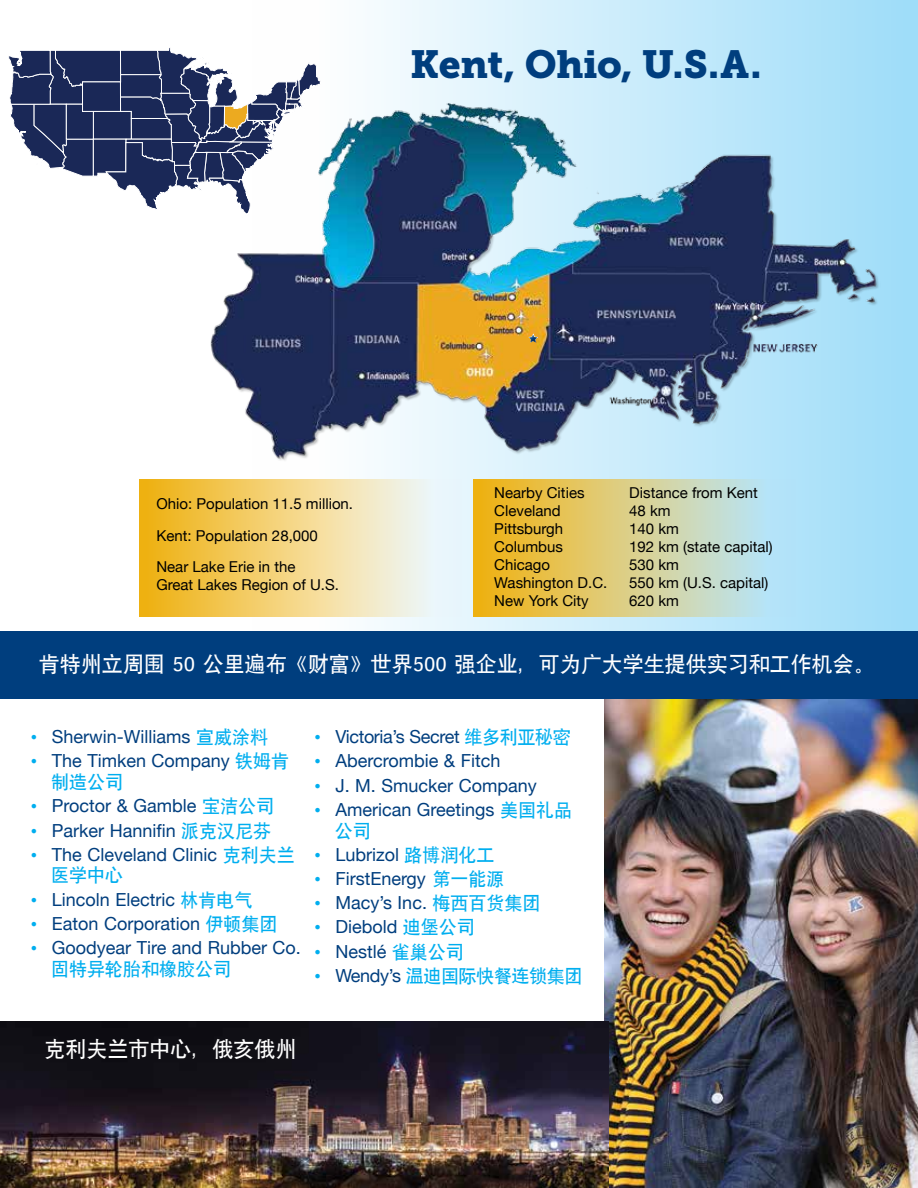
<style>
.page{position:relative;width:918px;height:1188px;background:#fff}
.page>*{position:absolute;margin:0;border:0;box-sizing:border-box;transform-origin:0 0}
.t1{font:39px "Museo Slab 900";letter-spacing:-.015em;color:#003e7e}
.t2{font:21px "SIL Hei Med Jian";color:#fff}
.t3{font:18px "Helvetica Neue";color:#003e7e}
.t4{font:18px "Helvetica Neue";letter-spacing:-.02em;color:#003e7e}
.t5{font:18px "SIL Hei Med Jian";color:#00aeef}
.t6{font:18px "SIL Hei Med Jian";letter-spacing:-.02em;color:#00aeef}
.t7{font:15px/31.5px "Helvetica Neue";color:#000}
.s1{font-family:"Garamond";color:#00aeef}
.s2{font-family:"SIL Hei Med Jian";color:#00aeef}
.s3{font-family:"Garamond"}
.s4{font-family:"Helvetica Neue";color:#003e7e}
</style>
<div class="page">
<div style="left:253px;top:0;width:665px;height:654px;background:linear-gradient(to right,#fffffc,#9edcf8)"></div>
<img style="left:605px;top:699px;width:313px;height:489px">
<img style="left:210px;top:78px;width:671px;height:386px">
<div style="left:0;top:632px;width:918px;height:67px;background:#003e7e"></div>
<svg style="left:8px;top:47px;width:313px;height:172px"></svg>
<div style="left:473px;top:479px;width:323px;height:137px;background:linear-gradient(to right,#f7b30f,#b5eaff)"></div>
<div style="left:139px;top:479px;width:323px;height:137px;background:linear-gradient(to right,#f3b20e,#f0feff)"></div>
<div style="left:520px;top:331px;width:23px;height:18px;background:#fff;opacity:.75"></div>
<div style="left:522px;top:331px;width:27px;height:22px;background:#000;opacity:.75"></div>
<img style="left:0;top:1021px;width:608px;height:167px">
<svg style="left:528px;top:333px;width:11px;height:10px"></svg>
<h1 class="t1" style="left:410px;top:42px;width:353px">Kent, Ohio, U.S.A.</h1>
<p class="t7" style="left:156px;top:489px;width:198px">Ohio: Population 11.5 million.<br>Kent: Population 28,000<br>Near Lake Erie in the</p>
<p class="t7" style="left:156px;top:570px;width:184px">Great Lakes Region of U.S.</p>
<p class="t7" style="left:494px;top:478px;width:92px">Nearby Cities</p>
<p class="t7" style="left:629px;top:478px;width:130px">Distance from Kent</p>
<p class="t7" style="left:494px;top:496px;width:68px">Cleveland</p>
<p class="t7" style="left:629px;top:496px;width:43px">48 km</p>
<p class="t7" style="left:494px;top:514px;width:70px">Pittsburgh</p>
<p class="t7" style="left:629px;top:514px;width:51px">140 km</p>
<p class="t7" style="left:494px;top:532px;width:70px">Columbus</p>
<p class="t7" style="left:629px;top:532px;width:145px">192 km (state capital)</p>
<p class="t7" style="left:494px;top:550px;width:57px">Chicago</p>
<p class="t7" style="left:629px;top:550px;width:51px">530 km</p>
<p class="t7" style="left:494px;top:568px;width:115px">Washington D.C.</p>
<p class="t7" style="left:629px;top:568px;width:141px">550 km (U.S. capital)</p>
<p class="t7" style="left:494px;top:586px;width:96px">New York City</p>
<p class="t7" style="left:629px;top:586px;width:51px">620 km</p>
<p class="t2" style="left:39px;top:650px;width:837px">肯特州立周围 50 公里遍布《财富》世界500 强企业，可为广大学生提供实习和工作机会。</p>
<p class="t3" style="left:31px;top:724px;width:239px"><span class="s1">•</span> Sherwin-Williams <span class="s2">宣威涂料</span></p>
<p class="t3" style="left:31px;top:748px;width:260px"><span class="s1">•</span> The Timken Company <span class="s2">铁姆肯</span></p>
<p class="t5" style="left:51px;top:770px;width:73px">制造公司</p>
<p class="t3" style="left:31px;top:793px;width:245px"><span class="s1">•</span> Proctor &amp; Gamble <span class="s2">宝洁公司</span></p>
<p class="t3" style="left:31px;top:817px;width:242px"><span class="s1">•</span> Parker Hannifin <span class="s2">派克汉尼芬</span></p>
<p class="t3" style="left:31px;top:841px;width:265px"><span class="s1">•</span> The Cleveland Clinic <span class="s2">克利夫兰</span></p>
<p class="t5" style="left:51px;top:863px;width:73px">医学中心</p>
<p class="t3" style="left:31px;top:886px;width:223px"><span class="s1">•</span> Lincoln Electric <span class="s2">林肯电气</span></p>
<p class="t3" style="left:31px;top:911px;width:248px"><span class="s1">•</span> Eaton Corporation <span class="s2">伊顿集团</span></p>
<p class="t3" style="left:31px;top:935px;width:271px"><span class="s1">•</span> Goodyear Tire and Rubber Co.</p>
<p class="t5" style="left:51px;top:957px;width:181px">固特异轮胎和橡胶公司</p>
<p class="t4" style="left:314px;top:724px;width:258px"><span class="s1">•</span> Victoria’s Secret <span class="s2">维多利亚秘密</span></p>
<p class="t3" style="left:314px;top:748px;width:188px"><span class="s1">•</span> Abercrombie &amp; Fitch</p>
<p class="t3" style="left:314px;top:772px;width:224px"><span class="s1">•</span> J. M. Smucker Company</p>
<p class="t3" style="left:314px;top:796px;width:259px"><span class="s1">•</span> American Greetings <span class="s2">美国礼品</span></p>
<p class="t5" style="left:335px;top:819px;width:37px">公司</p>
<p class="t3" style="left:314px;top:841px;width:182px"><span class="s1">•</span> Lubrizol <span class="s2">路博润化工</span></p>
<p class="t3" style="left:314px;top:866px;width:192px"><span class="s1">•</span> FirstEnergy <span class="s2">第一能源</span></p>
<p class="t3" style="left:314px;top:890px;width:228px"><span class="s1">•</span> Macy’s Inc. <span class="s2">梅西百货集团</span></p>
<p class="t3" style="left:314px;top:914px;width:162px"><span class="s1">•</span> Diebold <span class="s2">迪堡公司</span></p>
<p class="t3" style="left:314px;top:938px;width:151px"><span class="s1">•</span> Nestlé <span class="s2">雀巢公司</span></p>
<p class="t6" style="left:315px;top:964px;width:270px"><span class="s3">•</span> <span class="s4">Wendy’s</span> 温迪国际快餐连锁集团</p>
<p class="t2" style="left:44px;top:1035px;width:253px">克利夫兰市中心，俄亥俄州</p>
</div>
